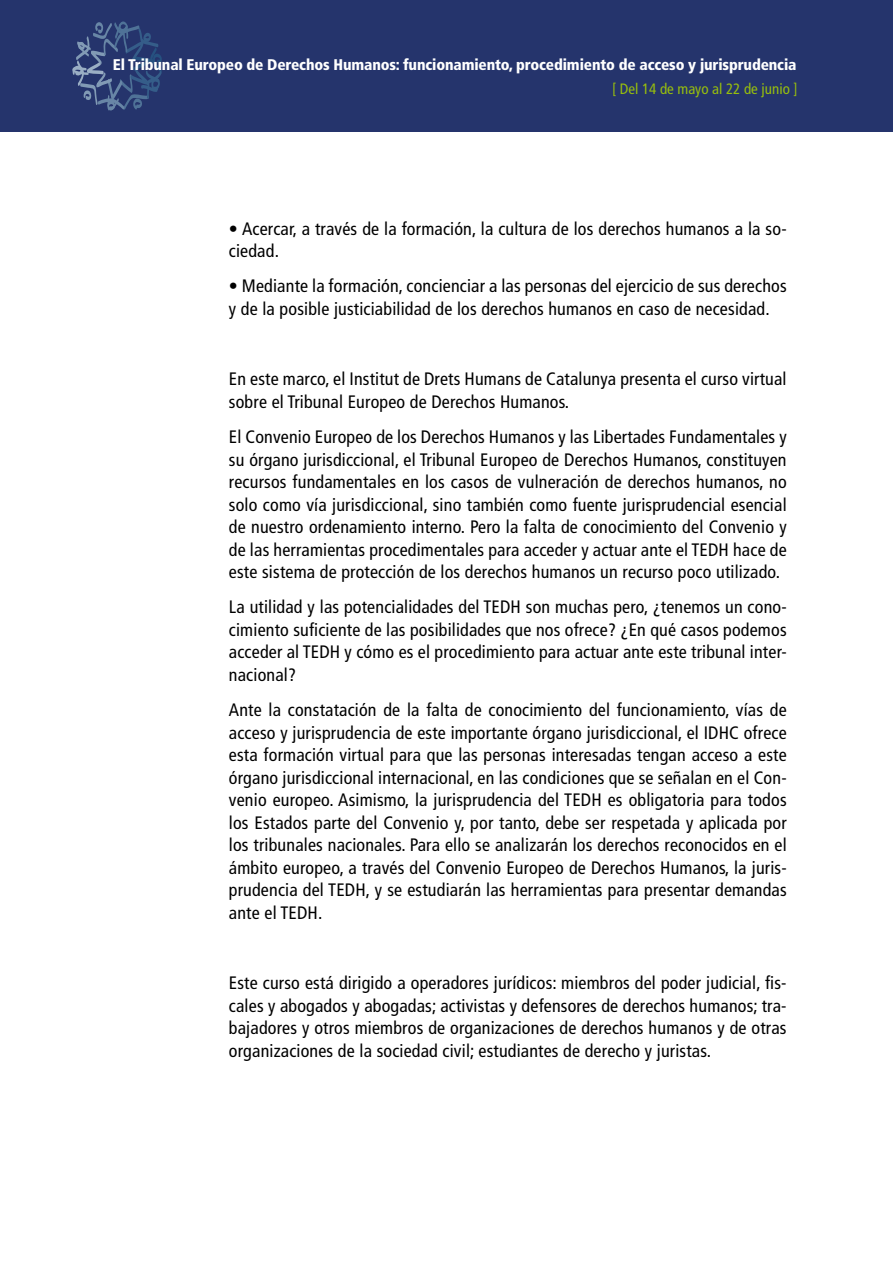
<style>
.page{position:relative;width:893px;height:1263px;background:#fff}
.page>*{position:absolute;margin:0;border:0;box-sizing:border-box;transform-origin:0 0}
.t1{font:condensed 18px/22.5px "Frutiger";letter-spacing:.01em;color:#000;text-align:justify}
.t2{font:900 condensed 15.45px "Frutiger";letter-spacing:-.01em;color:#fff}
.t3{font:condensed 15px "Frutiger";color:#97be0d}
</style>
<div class="page">
<div style="left:0;top:0;width:893px;height:132px;background:#25346c"></div>
<svg style="left:72px;top:21px;width:90px;height:90px"></svg>
<p class="t2" style="left:113px;top:55px;width:685px">El Tribunal Europeo de Derechos Humanos: funcionamiento, procedimiento de acceso y jurisprudencia</p>
<p class="t3" style="left:612px;top:80px;width:187px">[ Del 14 de mayo al 22 de junio ]</p>
<p class="t1" style="left:229px;top:217px;width:559px">• Acercar, a través de la formación, la cultura de los derechos humanos a la so&shy;ciedad.</p>
<p class="t1" style="left:229px;top:275px;width:559px">• Mediante la formación, concienciar a las personas del ejercicio de sus derechos y de la posible justiciabilidad de los derechos humanos en caso de necesidad.</p>
<p class="t1" style="left:229px;top:368px;width:559px">En este marco, el Institut de Drets Humans de Catalunya presenta el curso virtual sobre el Tribunal Europeo de Derechos Humanos.</p>
<p class="t1" style="left:229px;top:426px;width:559px">El Convenio Europeo de los Derechos Humanos y las Libertades Fundamentales y su órgano jurisdiccional, el Tribunal Europeo de Derechos Humanos, constituyen recursos fundamentales en los casos de vulneración de derechos humanos, no solo como vía jurisdiccional, sino también como fuente jurisprudencial esencial de nuestro ordenamiento interno. Pero la falta de conocimiento del Convenio y de las herramientas procedimentales para acceder y actuar ante el TEDH hace de este sistema de protección de los derechos humanos un recurso poco utilizado.</p>
<p class="t1" style="left:229px;top:596px;width:559px">La utilidad y las potencialidades del TEDH son muchas pero, ¿tenemos un cono&shy;cimiento suficiente de las posibilidades que nos ofrece? ¿En qué casos podemos acceder al TEDH y cómo es el procedimiento para actuar ante este tribunal inter&shy;nacional?</p>
<p class="t1" style="left:229px;top:699px;width:559px">Ante la constatación de la falta de conocimiento del funcionamiento, vías de acceso y jurisprudencia de este importante órgano jurisdiccional, el IDHC ofrece esta formación virtual para que las personas interesadas tengan acceso a este órgano jurisdiccional internacional, en las condiciones que se señalan en el Con&shy;venio europeo. Asimismo, la jurisprudencia del TEDH es obligatoria para todos los Estados parte del Convenio y, por tanto, debe ser respetada y aplicada por los tribunales nacionales. Para ello se analizarán los derechos reconocidos en el ámbito europeo, a través del Convenio Europeo de Derechos Humanos, la juris&shy;prudencia del TEDH, y se estudiarán las herramientas para presentar demandas ante el TEDH.</p>
<p class="t1" style="left:229px;top:972px;width:559px">Este curso está dirigido a operadores jurídicos: miembros del poder judicial, fis&shy;cales y abogados y abogadas; activistas y defensores de derechos humanos; tra&shy;bajadores y otros miembros de organizaciones de derechos humanos y de otras organizaciones de la sociedad civil; estudiantes de derecho y juristas.</p>
</div>
